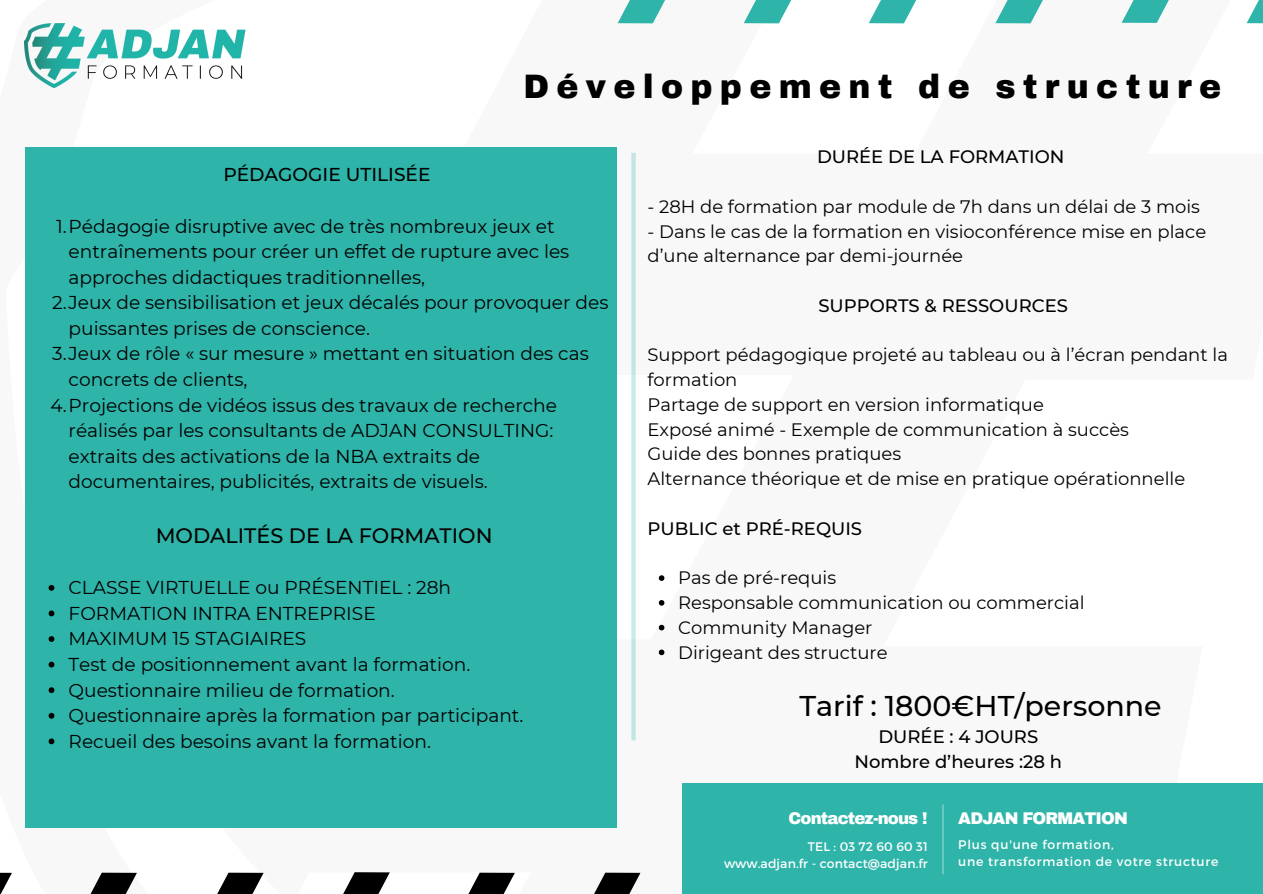
<style>
.page{position:relative;width:1263px;height:894px;background:#fff}
.page>*{position:absolute;margin:0;border:0;box-sizing:border-box;transform-origin:0 0}
.t1{font:900 33.15px "Archivo";letter-spacing:.22em;color:#000}
.t2{font:500 28.5px "Montserrat";color:#000}
.t3{font:500 20.85px "Montserrat";color:#000}
.t4{font:18.6px/25.5px "Montserrat";color:#000}
.t5{font:500 18.6px "Montserrat";color:#000}
.t6{font:18px/24.8px "Montserrat";color:#000}
.t7{font:500 18px "Montserrat";color:#000}
.t8{font:900 16.5px "Archivo";letter-spacing:-.05em;color:#fff}
.t9{font:12.45px "Montserrat";letter-spacing:.06em;color:#fff}
.t10{font:12.45px "Montserrat";letter-spacing:.01em;color:#fff}
</style>
<div class="page">
<svg style="left:618px;top:0;width:645px;height:23px"></svg>
<img style="left:25px;top:23px;width:221px;height:65px">
<div style="left:631px;top:153px;width:5px;height:587px;background:#c4e6e3"></div>
<div style="left:25px;top:147px;width:591px;height:680px;background:#2eb4a9"></div>
<div style="left:682px;top:783px;width:581px;height:110px;background:#2eb4a9"></div>
<hr style="left:942px;top:804px;width:1px;height:70px;background:#fff">
<svg style="left:0;top:872px;width:640px;height:21px"></svg>
<svg style="left:49px;top:585px;width:5px;height:5px"></svg>
<svg style="left:49px;top:610px;width:5px;height:6px"></svg>
<svg style="left:49px;top:636px;width:5px;height:5px"></svg>
<svg style="left:49px;top:661px;width:5px;height:6px"></svg>
<svg style="left:49px;top:687px;width:5px;height:6px"></svg>
<svg style="left:49px;top:712px;width:5px;height:6px"></svg>
<svg style="left:49px;top:738px;width:5px;height:6px"></svg>
<svg style="left:659px;top:575px;width:5px;height:5px"></svg>
<svg style="left:659px;top:600px;width:5px;height:5px"></svg>
<svg style="left:659px;top:624px;width:5px;height:6px"></svg>
<svg style="left:659px;top:649px;width:5px;height:6px"></svg>
<p class="t1" style="left:523px;top:69px;width:699px">Développement de structure</p>
<p class="t5" style="left:223px;top:163px;width:209px">PÉDAGOGIE UTILISÉE</p>
<p class="t4" style="left:69px;top:213px;width:502px;text-indent:-12px">1.Pédagogie disruptive avec de très nombreux jeux et entraînements pour créer un effet de rupture avec les approches didactiques traditionnelles,</p>
<p class="t4" style="left:69px;top:290px;width:541px;text-indent:-16px">2.Jeux de sensibilisation et jeux décalés pour provoquer des puissantes prises de conscience.</p>
<p class="t4" style="left:69px;top:341px;width:522px;text-indent:-16px">3.Jeux de rôle « sur mesure » mettant en situation des cas concrets de clients,</p>
<p class="t4" style="left:69px;top:392px;width:490px;text-indent:-18px">4.Projections de vidéos issus des travaux de recherche réalisés par les consultants de ADJAN CONSULTING: extraits des activations de la NBA extraits de documentaires, publicités, extraits de visuels.</p>
<p class="t3" style="left:156px;top:522px;width:338px">MODALITÉS DE LA FORMATION</p>
<p class="t4" style="left:69px;top:574px;width:384px">CLASSE VIRTUELLE ou PRÉSENTIEL : 28h</p>
<p class="t4" style="left:69px;top:600px;width:309px">FORMATION INTRA ENTREPRISE</p>
<p class="t4" style="left:69px;top:625px;width:239px">MAXIMUM 15 STAGIAIRES</p>
<p class="t4" style="left:69px;top:651px;width:403px">Test de positionnement avant la formation.</p>
<p class="t4" style="left:69px;top:677px;width:328px">Questionnaire milieu de formation.</p>
<p class="t4" style="left:69px;top:702px;width:456px">Questionnaire après la formation par participant.</p>
<p class="t4" style="left:69px;top:728px;width:364px">Recueil des besoins avant la formation.</p>
<p class="t7" style="left:817px;top:146px;width:249px">DURÉE DE LA FORMATION</p>
<p class="t6" style="left:648px;top:194px;width:554px">- 28H de formation par module de 7h dans un délai de 3 mois</p>
<p class="t6" style="left:648px;top:219px;width:560px">- Dans le cas de la formation en visioconférence mise en place d’une alternance par demi-journée</p>
<p class="t7" style="left:818px;top:294px;width:251px">SUPPORTS &amp; RESSOURCES</p>
<p class="t6" style="left:648px;top:342px;width:582px">Support pédagogique projeté au tableau ou à l’écran pendant la formation</p>
<p class="t6" style="left:648px;top:392px;width:398px">Partage de support en version informatique</p>
<p class="t6" style="left:648px;top:417px;width:483px">Exposé animé - Exemple de communication à succès</p>
<p class="t6" style="left:648px;top:441px;width:255px">Guide des bonnes pratiques</p>
<p class="t6" style="left:648px;top:466px;width:539px">Alternance théorique et de mise en pratique opérationnelle</p>
<p class="t7" style="left:648px;top:517px;width:216px">PUBLIC et PRÉ-REQUIS</p>
<p class="t6" style="left:678px;top:565px;width:160px">Pas de pré-requis</p>
<p class="t6" style="left:678px;top:590px;width:408px">Responsable communication ou commercial</p>
<p class="t6" style="left:678px;top:614px;width:196px">Community Manager</p>
<p class="t6" style="left:678px;top:639px;width:211px">Dirigeant des structure</p>
<p class="t2" style="left:799px;top:688px;width:364px">Tarif : 1800€HT/personne</p>
<p class="t7" style="left:878px;top:725px;width:161px">DURÉE : 4 JOURS</p>
<p class="t7" style="left:854px;top:750px;width:209px">Nombre d’heures :28 h</p>
<p class="t8" style="left:788px;top:809px;width:141px">Contactez-nous !</p>
<p class="t10" style="left:808px;top:838px;width:121px">TEL : 03 72 60 60 31</p>
<p class="t10" style="left:724px;top:855px;width:205px">www.adjan.fr - contact@adjan.fr</p>
<p class="t8" style="left:958px;top:809px;width:171px">ADJAN FORMATION</p>
<p class="t9" style="left:958px;top:836px;width:157px">Plus qu'une formation,</p>
<p class="t9" style="left:958px;top:852px;width:262px">une transformation de votre structure</p>
</div>
